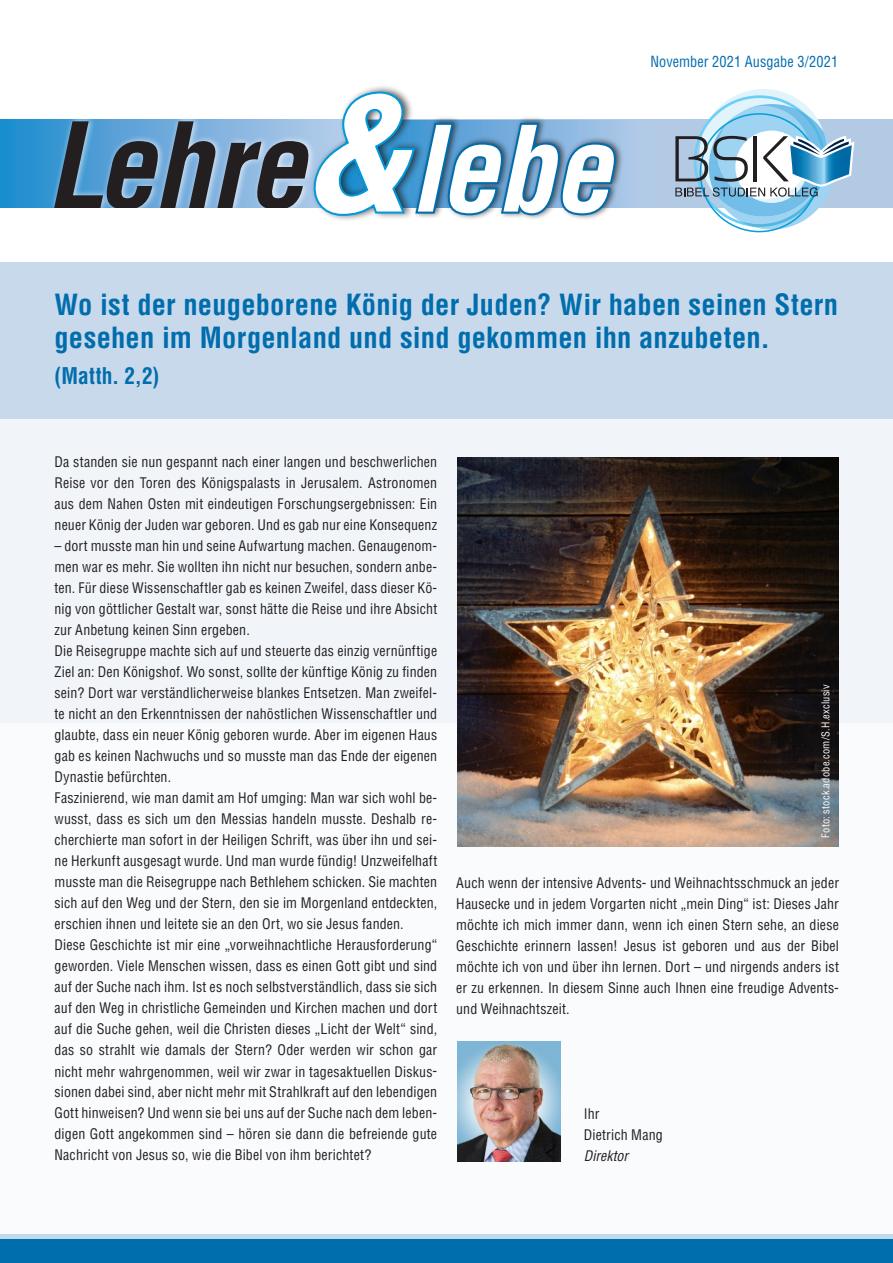
<style>
.page{position:relative;width:893px;height:1263px;background:#fff}
.page>*{position:absolute;margin:0;border:0;box-sizing:border-box;transform-origin:0 0}
.t1{font:italic 700 condensed 115.65px "Helvetica LT Std";letter-spacing:-.01em;color:#231f20}
.t2{font:700 condensed 28.5px/33px "Helvetica LT Std";letter-spacing:.005em;color:#006dad}
.t3{font:700 condensed 22.5px "Helvetica LT Std";letter-spacing:.01em;color:#006dad;scale:.95 1}
.t4{font:condensed 15px "Helvetica LT Std";letter-spacing:.01em;color:#006dad;scale:.95 1}
.t5{font:condensed 14.25px/21px "Helvetica LT Std";letter-spacing:.01em;color:#231f20;text-align:justify}
.t6{font:italic condensed 14.25px "Helvetica LT Std";letter-spacing:.005em;color:#231f20}
.t7{font:condensed 10.5px "Helvetica LT Std";letter-spacing:.02em;color:#fff}
.s1{font-size:153px;color:#0099da}
.s2{color:#006dad}
</style>
<div class="page">
<div style="left:0;top:119px;width:362px;height:89px;background:linear-gradient(to bottom,#2591d0,#2591d0)"></div>
<div style="left:50px;top:114px;width:267px;height:102px;background:#fff;opacity:.75"></div>
<div style="left:624px;top:120px;width:41px;height:88px;background:#b1cae6"></div>
<div style="left:0;top:208px;width:893px;height:53px;background:#fff"></div>
<div style="left:310px;top:84px;width:115px;height:138px;background:#231f20;opacity:.75"></div>
<div style="left:412px;top:116px;width:212px;height:105px;background:#231f20;opacity:.75"></div>
<div style="left:0;top:1235px;width:893px;height:28px;background:#006dad"></div>
<div style="left:0;top:261px;width:893px;height:462px;background:#c9d9ec"></div>
<div style="left:0;top:419px;width:893px;height:819px;background:#fff"></div>
<img style="left:457px;top:1041px;width:104px;height:121px">
<img style="left:457px;top:457px;width:382px;height:389px">
<svg style="left:675px;top:89px;width:179px;height:143px"></svg>
<h1 class="t1" style="left:46px;top:93px;width:566px">Lehre<span class="s1">&amp;</span><span class="s2">lebe</span></h1>
<p class="t4" style="left:650px;top:52px;width:199px">November 2021 Ausgabe 3/2021</p>
<h2 class="t2" style="left:55px;top:288px;width:785px">Wo ist der neugeborene König der Juden? Wir haben seinen Stern gesehen im Morgenland und sind gekommen ihn anzubeten.</h2>
<h3 class="t3" style="left:55px;top:362px;width:112px">(Matth. 2,2)</h3>
<p class="t5" style="left:55px;top:452px;width:384px">Da standen sie nun gespannt nach einer langen und beschwerlichen Reise vor den Toren des Königspalasts in Jerusalem. Astronomen aus dem Nahen Osten mit eindeutigen Forschungsergebnissen: Ein neuer König der Juden war geboren. Und es gab nur eine Konsequenz</p>
<p class="t5" style="left:55px;top:536px;width:384px;text-align:left">– dort musste man hin und seine Aufwartung machen. Genaugenom&shy;men war es mehr. Sie wollten ihn nicht nur besuchen, sondern anbe&shy;ten. Für diese Wissenschaftler gab es keinen Zweifel, dass dieser Kö&shy;nig von göttlicher Gestalt war, sonst hätte die Reise und ihre Absicht zur Anbetung keinen Sinn ergeben.<br>Die Reisegruppe machte sich auf und steuerte das einzig vernünftige Ziel an: Den Königshof. Wo sonst, sollte der künftige König zu finden sein? Dort war verständlicherweise blankes Entsetzen. Man zweifel&shy;te nicht an den Erkenntnissen der nahöstlichen Wissenschaftler und glaubte, dass ein neuer König geboren wurde. Aber im eigenen Haus gab es keinen Nachwuchs und so musste man das Ende der eigenen Dynastie befürchten.<br>Faszinierend, wie man damit am Hof umging: Man war sich wohl be&shy;wusst, dass es sich um den Messias handeln musste. Deshalb re&shy;cherchierte man sofort in der Heiligen Schrift, was über ihn und sei&shy;ne Herkunft ausgesagt wurde. Und man wurde fündig! Unzweifelhaft musste man die Reisegruppe nach Bethlehem schicken. Sie machten sich auf den Weg und der Stern, den sie im Morgenland entdeckten, erschien ihnen und leitete sie an den Ort, wo sie Jesus fanden.<br>Diese Geschichte ist mir eine „vorweihnachtliche Herausforderung“ geworden. Viele Menschen wissen, dass es einen Gott gibt und sind auf der Suche nach ihm. Ist es noch selbstverständlich, dass sie sich auf den Weg in christliche Gemeinden und Kirchen machen und dort auf die Suche gehen, weil die Christen dieses „Licht der Welt“ sind, das so strahlt wie damals der Stern? Oder werden wir schon gar nicht mehr wahrgenommen, weil wir zwar in tagesaktuellen Diskus&shy;sionen dabei sind, aber nicht mehr mit Strahlkraft auf den lebendigen Gott hinweisen? Und wenn sie bei uns auf der Suche nach dem leben&shy;digen Gott angekommen sind – hören sie dann die befreiende gute Nachricht von Jesus so, wie die Bibel von ihm berichtet?</p>
<p class="t7" style="left:819px;top:838px;width:155px;rotate:-90deg">Foto: stock.adobe.com/S.H.exclusiv</p>
<p class="t5" style="left:456px;top:872px;width:384px">Auch wenn der intensive Advents- und Weihnachtsschmuck an jeder Hausecke und in jedem Vorgarten nicht „mein Ding“ ist: Dieses Jahr möchte ich mich immer dann, wenn ich einen Stern sehe, an diese Geschichte erinnern lassen! Jesus ist geboren und aus der Bibel möchte ich von und über ihn lernen. Dort – und nirgends anders ist er zu erkennen. In diesem Sinne auch Ihnen eine freudige Advents&shy;und Weihnachtszeit.</p>
<p class="t5" style="left:584px;top:1103px;width:81px">Ihr<br>Dietrich Mang</p>
<p class="t6" style="left:584px;top:1146px;width:46px">Direktor</p>
</div>
